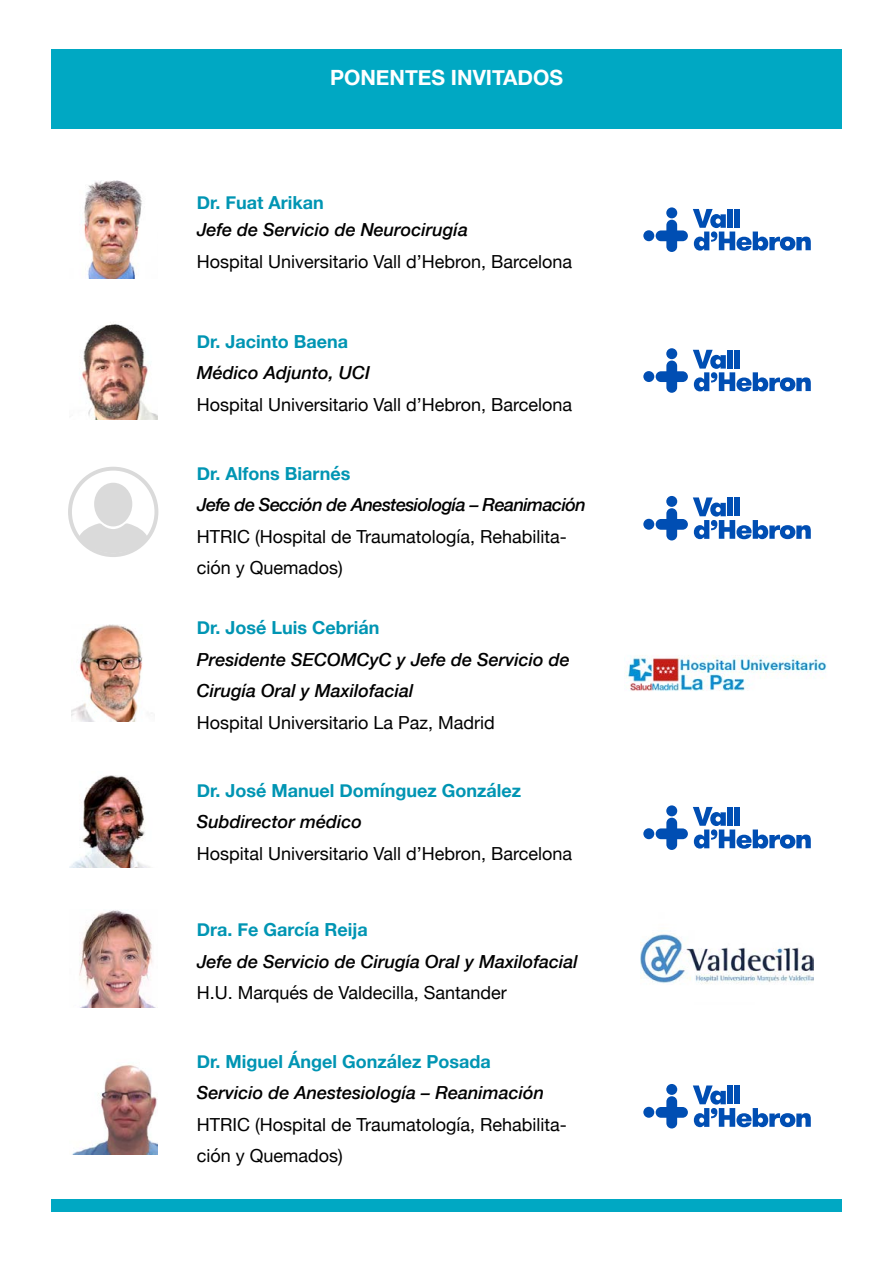
<style>
.page{position:relative;width:893px;height:1263px;background:#fff}
.page>*{position:absolute;margin:0;border:0;box-sizing:border-box;transform-origin:0 0}
.t1{font:700 21px "Helvetica Neue";color:#fff}
.t2{font:18px/31.5px "Helvetica Neue";color:#000}
.t3{font:italic 500 18px/31.5px "Helvetica Neue";color:#000}
.t4{font:700 18px "Helvetica Neue";color:#0095b3}
.t5{font:italic 500 18px "Helvetica Neue";letter-spacing:-.03em;color:#000}
</style>
<div class="page">
<div style="left:51px;top:49px;width:791px;height:79px;background:#00a8c3"></div>
<div style="left:51px;top:1199px;width:791px;height:13px;background:#00a8c3"></div>
<img style="left:84px;top:181px;width:58px;height:98px">
<svg style="left:666px;top:207px;width:11px;height:11px"></svg>
<div style="left:643px;top:230px;width:11px;height:11px;background:#004eb3;border-radius:50%"></div>
<svg style="left:656px;top:209px;width:155px;height:43px"></svg>
<img style="left:82px;top:322px;width:75px;height:98px">
<svg style="left:666px;top:348px;width:11px;height:11px"></svg>
<div style="left:643px;top:371px;width:11px;height:11px;background:#004eb3;border-radius:50%"></div>
<svg style="left:656px;top:350px;width:155px;height:43px"></svg>
<div style="left:643px;top:519px;width:11px;height:11px;background:#004eb3;border-radius:50%"></div>
<svg style="left:656px;top:497px;width:155px;height:43px"></svg>
<img style="left:72px;top:624px;width:71px;height:97px">
<img style="left:626px;top:655px;width:201px;height:36px">
<img style="left:70px;top:775px;width:80px;height:92px">
<svg style="left:666px;top:805px;width:11px;height:11px"></svg>
<div style="left:643px;top:828px;width:11px;height:11px;background:#004eb3;border-radius:50%"></div>
<svg style="left:656px;top:807px;width:155px;height:43px"></svg>
<img style="left:79px;top:910px;width:77px;height:98px">
<img style="left:641px;top:934px;width:172px;height:50px">
<img style="left:72px;top:1065px;width:85px;height:89px">
<div style="left:643px;top:1107px;width:11px;height:11px;background:#004eb3;border-radius:50%"></div>
<svg style="left:656px;top:1085px;width:155px;height:43px"></svg>
<svg style="left:68px;top:467px;width:90px;height:90px"></svg>
<p class="t1" style="left:330px;top:61px;width:234px">PONENTES INVITADOS</p>
<p class="t4" style="left:197px;top:189px;width:129px">Dr. Fuat Arikan</p>
<p class="t3" style="left:197px;top:213px;width:273px">Jefe de Servicio de Neurocirugía</p>
<p class="t2" style="left:197px;top:247px;width:377px">Hospital Universitario Vall d’Hebron, Barcelona</p>
<p class="t4" style="left:197px;top:327px;width:153px">Dr. Jacinto Baena</p>
<p class="t3" style="left:197px;top:356px;width:175px">Médico Adjunto, UCI</p>
<p class="t2" style="left:197px;top:390px;width:377px">Hospital Universitario Vall d’Hebron, Barcelona</p>
<p class="t4" style="left:197px;top:459px;width:155px">Dr. Alfons Biarnés</p>
<p class="t5" style="left:197px;top:489px;width:391px">Jefe de Sección de Anestesiología – Reanimación</p>
<p class="t2" style="left:197px;top:522px;width:372px">HTRIC (Hospital de Traumatología, Rehabilita&shy;ción y Quemados)</p>
<p class="t4" style="left:197px;top:614px;width:184px">Dr. José Luis Cebrián</p>
<p class="t3" style="left:197px;top:642px;width:375px">Presidente SECOMCyC y Jefe de Servicio de<br>Cirugía Oral y Maxilofacial</p>
<p class="t2" style="left:197px;top:708px;width:299px">Hospital Universitario La Paz, Madrid</p>
<p class="t4" style="left:197px;top:776px;width:326px">Dr. José Manuel Domínguez González</p>
<p class="t3" style="left:197px;top:805px;width:167px">Subdirector médico</p>
<p class="t2" style="left:197px;top:838px;width:377px">Hospital Universitario Vall d’Hebron, Barcelona</p>
<p class="t4" style="left:197px;top:915px;width:172px">Dra. Fe García Reija</p>
<p class="t3" style="left:197px;top:944px;width:382px">Jefe de Servicio de Cirugía Oral y Maxilofacial</p>
<p class="t2" style="left:197px;top:978px;width:312px">H.U. Marqués de Valdecilla, Santander</p>
<p class="t4" style="left:197px;top:1047px;width:295px">Dr. Miguel Ángel González Posada</p>
<p class="t3" style="left:197px;top:1076px;width:349px">Servicio de Anestesiología – Reanimación</p>
<p class="t2" style="left:197px;top:1110px;width:372px">HTRIC (Hospital de Traumatología, Rehabilita&shy;ción y Quemados)</p>
</div>
